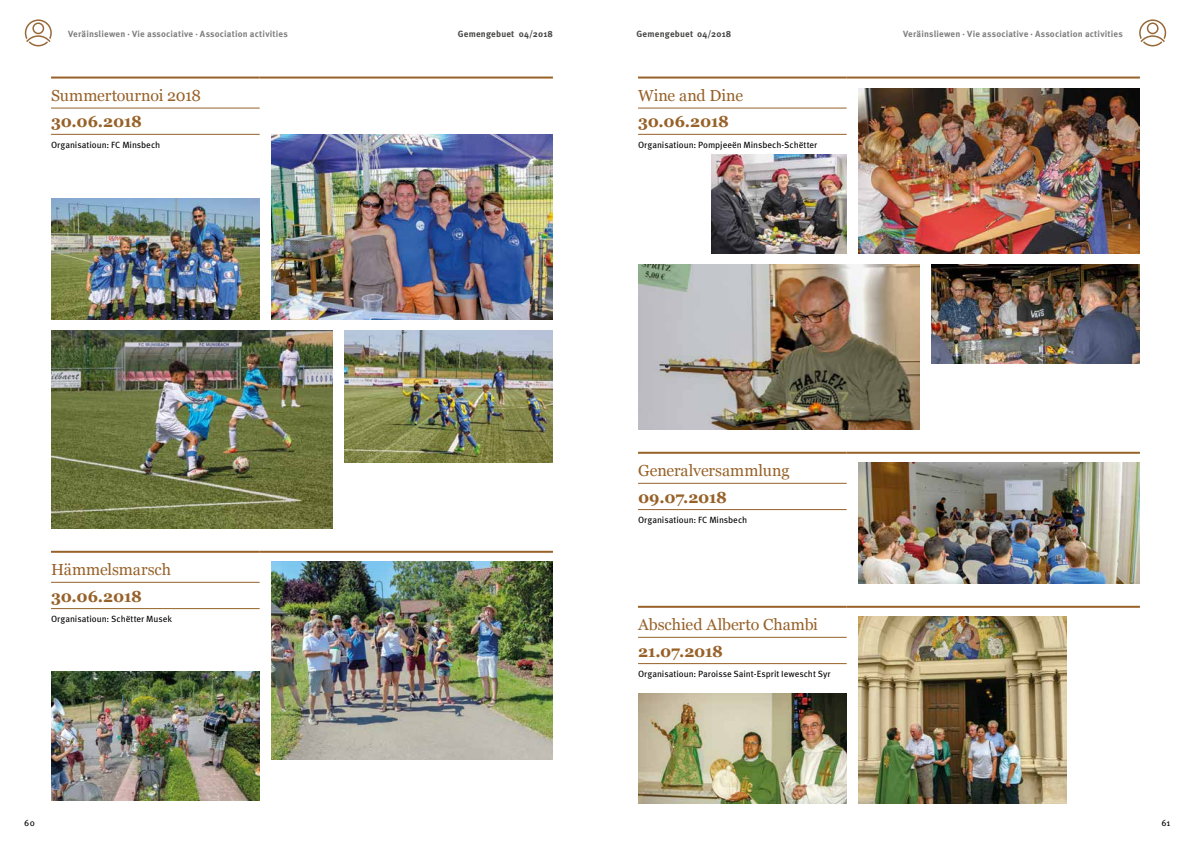
<style>
.page{position:relative;width:1191px;height:842px;background:#fff}
.page>*{position:absolute;margin:0;border:0;box-sizing:border-box;transform-origin:0 0}
.t1{font:16px "Georgia";letter-spacing:-.005em;color:#976128}
.t2{font:700 16px "Georgia";letter-spacing:-.02em;color:#976128}
.t3{font:9px "Meta OT";color:#000}
.t4{font:700 9px "Meta OT";letter-spacing:.015em;color:#818080}
.t5{font:700 9px "Meta OT";letter-spacing:.02em;color:#474746}
</style>
<div class="page">
<svg style="left:25px;top:19px;width:27px;height:27px"></svg>
<svg style="left:1139px;top:19px;width:27px;height:27px"></svg>
<img style="left:51px;top:331px;width:282px;height:198px">
<img style="left:344px;top:331px;width:209px;height:132px">
<img style="left:271px;top:562px;width:282px;height:198px">
<hr style="left:51px;top:77px;width:209px;height:2px;background:#976128">
<hr style="left:260px;top:77px;width:293px;height:2px;background:#976128">
<hr style="left:51px;top:108px;width:209px;height:1px;background:#976128">
<hr style="left:51px;top:134px;width:209px;height:1px;background:#976128">
<hr style="left:51px;top:551px;width:209px;height:2px;background:#976128">
<hr style="left:260px;top:551px;width:293px;height:2px;background:#976128">
<hr style="left:51px;top:582px;width:209px;height:1px;background:#976128">
<hr style="left:51px;top:608px;width:209px;height:1px;background:#976128">
<img style="left:271px;top:134px;width:282px;height:186px">
<img style="left:51px;top:199px;width:209px;height:121px">
<svg style="left:51px;top:800px;width:209px;height:1px"></svg>
<img style="left:51px;top:672px;width:209px;height:128px">
<hr style="left:638px;top:452px;width:208px;height:2px;background:#976128">
<hr style="left:846px;top:452px;width:294px;height:2px;background:#976128">
<hr style="left:638px;top:483px;width:208px;height:1px;background:#976128">
<hr style="left:638px;top:509px;width:208px;height:1px;background:#976128">
<img style="left:858px;top:463px;width:282px;height:121px">
<img style="left:858px;top:89px;width:282px;height:165px">
<img style="left:711px;top:155px;width:135px;height:99px">
<hr style="left:638px;top:77px;width:208px;height:2px;background:#976128">
<hr style="left:846px;top:77px;width:294px;height:2px;background:#976128">
<hr style="left:638px;top:108px;width:208px;height:1px;background:#976128">
<hr style="left:638px;top:134px;width:208px;height:1px;background:#976128">
<img style="left:931px;top:265px;width:209px;height:99px">
<img style="left:638px;top:265px;width:282px;height:165px">
<hr style="left:638px;top:606px;width:208px;height:2px;background:#976128">
<hr style="left:846px;top:606px;width:294px;height:2px;background:#976128">
<hr style="left:638px;top:637px;width:208px;height:1px;background:#976128">
<hr style="left:638px;top:663px;width:208px;height:1px;background:#976128">
<img style="left:638px;top:694px;width:208px;height:109px">
<img style="left:858px;top:617px;width:208px;height:186px">
<p class="t4" style="left:68px;top:28px;width:221px">Veräinsliewen · Vie associative · Association activities</p>
<p class="t5" style="left:458px;top:28px;width:97px">Gemengebuet 04/2018</p>
<p class="t5" style="left:636px;top:28px;width:96px">Gemengebuet 04/2018</p>
<p class="t4" style="left:903px;top:28px;width:221px">Veräinsliewen · Vie associative · Association activities</p>
<h1 class="t1" style="left:51px;top:86px;width:151px">Summertournoi 2018</h1>
<h1 class="t2" style="left:51px;top:110px;width:92px">30.06.2018</h1>
<p class="t3" style="left:51px;top:140px;width:111px">Organisatioun: FC Minsbech</p>
<h1 class="t1" style="left:51px;top:561px;width:121px">Hämmelsmarsch</h1>
<h1 class="t2" style="left:51px;top:584px;width:92px">30.06.2018</h1>
<p class="t3" style="left:51px;top:614px;width:123px">Organisatioun: Schëtter Musek</p>
<h1 class="t1" style="left:638px;top:86px;width:107px">Wine and Dine</h1>
<h1 class="t2" style="left:638px;top:110px;width:92px">30.06.2018</h1>
<p class="t3" style="left:638px;top:140px;width:181px">Organisatioun: Pompjeeën Minsbech-Schëtter</p>
<h1 class="t1" style="left:638px;top:462px;width:153px">Generalversammlung</h1>
<h1 class="t2" style="left:638px;top:485px;width:91px">09.07.2018</h1>
<p class="t3" style="left:638px;top:515px;width:111px">Organisatioun: FC Minsbech</p>
<h1 class="t1" style="left:638px;top:616px;width:181px">Abschied Alberto Chambi</h1>
<h1 class="t2" style="left:638px;top:639px;width:86px">21.07.2018</h1>
<p class="t3" style="left:638px;top:669px;width:194px">Organisatioun: Paroisse Saint-Esprit Iewescht Syr</p>
<p class="t3" style="left:24px;top:817px;width:12px">60</p>
<p class="t3" style="left:1161px;top:817px;width:11px">61</p>
</div>
